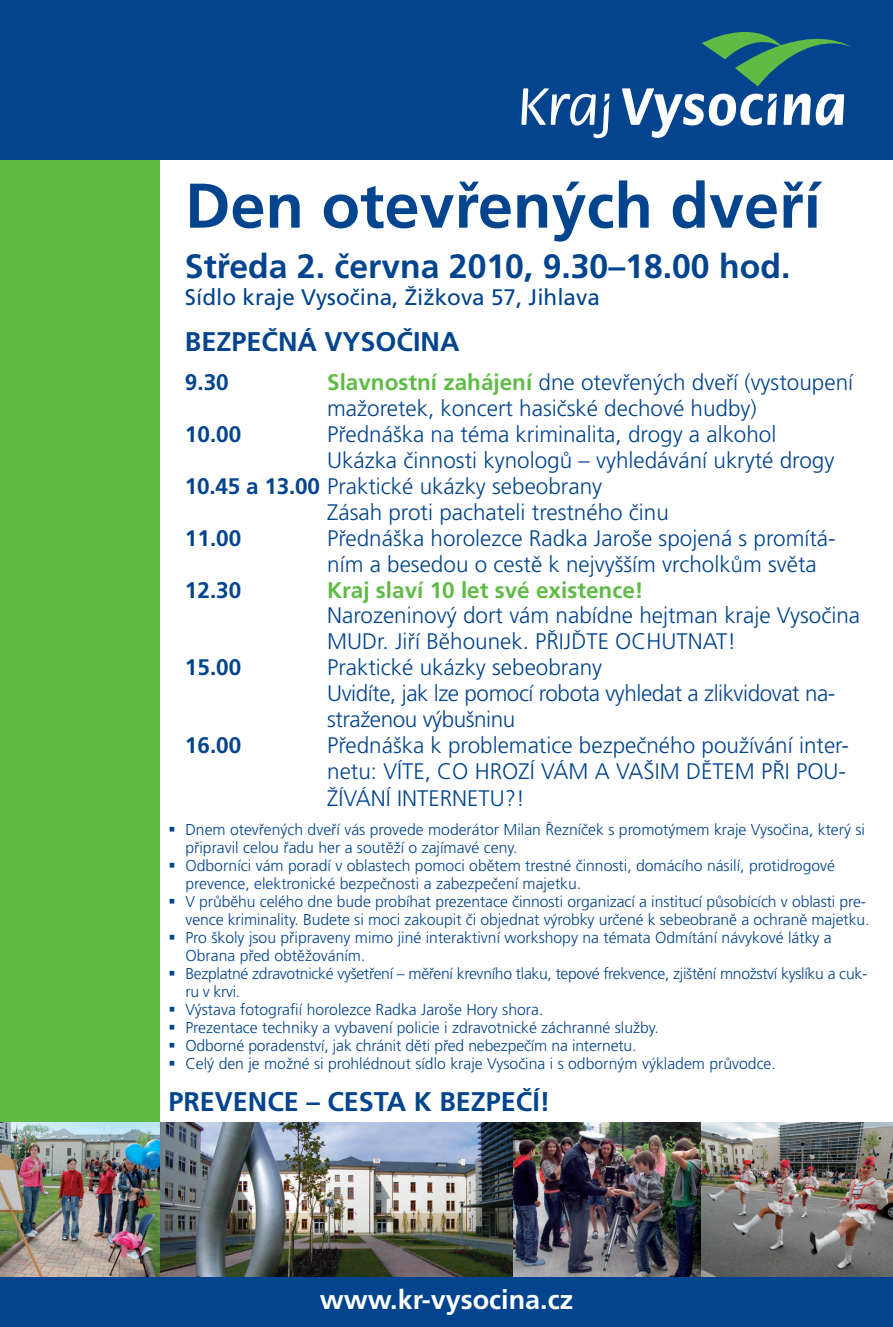
<style>
.page{position:relative;width:893px;height:1327px;background:#fff}
.page>*{position:absolute;margin:0;border:0;box-sizing:border-box;transform-origin:0 0}
.t1{font:700 63px "Frutiger CE";color:#02448d}
.t2{font:700 33.75px "Frutiger CE";color:#02448d}
.t3{font:700 27px "Frutiger CE";color:#02448d}
.t4{font:700 27px "Frutiger CE";color:#fff}
.t5{font:300 22.5px/25.9px "Frutiger CE";color:#02448d}
.t6{font:300 22.5px/25.9px "Frutiger CE";letter-spacing:-.02em;color:#02448d}
.t7{font:22.5px "Frutiger CE";color:#02448d}
.t8{font:700 22.5px "Frutiger CE";color:#02448d}
.t9{font:700 22.5px "Frutiger CE";color:#60bb46}
.t10{font:300 15.75px/18px "Frutiger CE";color:#02448d}
.s1{font-weight:700;color:#60bb46}
.s2{font-weight:700}
</style>
<div class="page">
<div style="left:0;top:0;width:159px;height:1327px;background:#60bb46"></div>
<div style="left:0;top:1156px;width:893px;height:171px;background:#02448d"></div>
<div style="left:0;top:0;width:893px;height:159px;background:#02448d"></div>
<svg style="left:622px;top:32px;width:229px;height:106px"></svg>
<svg style="left:521px;top:88px;width:88px;height:50px"></svg>
<img style="left:0;top:1123px;width:513px;height:153px">
<img style="left:513px;top:1123px;width:189px;height:153px">
<img style="left:702px;top:1123px;width:191px;height:153px">
<h1 class="t1" style="left:185px;top:180px;width:638px">Den otevřených dveří</h1>
<h2 class="t2" style="left:185px;top:253px;width:607px">Středa 2. června 2010, 9.30–18.00 hod.</h2>
<h3 class="t7" style="left:185px;top:288px;width:416px">Sídlo kraje Vysočina, Žižkova 57, Jihlava</h3>
<h3 class="t3" style="left:185px;top:331px;width:276px">BEZPEČNÁ VYSOČINA</h3>
<h3 class="t8" style="left:185px;top:374px;width:45px">9.30</h3>
<h3 class="t5" style="left:327px;top:371px;width:527px"><span class="s1">Slavnostní zahájení</span> dne otevřených dveří (vystoupení mažoretek, koncert hasičské dechové hudby)</h3>
<h3 class="t8" style="left:185px;top:425px;width:58px">10.00</h3>
<h3 class="t5" style="left:327px;top:423px;width:451px">Přednáška na téma kriminalita, drogy a alkohol</h3>
<h3 class="t5" style="left:327px;top:449px;width:509px">Ukázka činnosti kynologů – vyhledávání ukryté drogy</h3>
<h3 class="t5" style="left:185px;top:475px;width:419px"><span class="s2">10.45 a 13.00</span> Praktické ukázky sebeobrany</h3>
<h3 class="t5" style="left:327px;top:501px;width:343px">Zásah proti pachateli trestného činu</h3>
<h3 class="t8" style="left:185px;top:529px;width:58px">11.00</h3>
<h3 class="t5" style="left:327px;top:527px;width:510px">Přednáška horolezce Radka Jaroše spojená s promítá&shy;ním a besedou o cestě k nejvyšším vrcholkům světa</h3>
<h3 class="t8" style="left:185px;top:581px;width:58px">12.30</h3>
<h3 class="t9" style="left:327px;top:581px;width:318px">Kraj slaví 10 let své existence!</h3>
<h3 class="t5" style="left:327px;top:604px;width:534px">Narozeninový dort vám nabídne hejtman kraje Vysočina<br>MUDr. Jiří Běhounek. PŘIJĎTE OCHUTNAT!</h3>
<h3 class="t8" style="left:185px;top:658px;width:58px">15.00</h3>
<h3 class="t6" style="left:327px;top:656px;width:510px">Praktické ukázky sebeobrany<br>Uvidíte, jak lze pomocí robota vyhledat a zlikvidovat na&shy;straženou výbušninu</h3>
<h3 class="t8" style="left:185px;top:736px;width:58px">16.00</h3>
<h3 class="t5" style="left:327px;top:733px;width:523px;line-height:26.6px">Přednáška k problematice bezpečného používání inter&shy;netu: VÍTE, CO HROZÍ VÁM A VAŠIM DĚTEM PŘI POU-<br>ŽÍVÁNÍ INTERNETU?!</h3>
<p class="t10" style="left:185px;top:822px;width:686px">Dnem otevřených dveří vás provede moderátor Milan Řezníček s promotýmem kraje Vysočina, který si připravil celou řadu her a soutěží o zajímavé ceny.<br>Odborníci vám poradí v oblastech pomoci obětem trestné činnosti, domácího násilí, protidrogové prevence, elektronické bezpečnosti a zabezpečení majetku.<br>V průběhu celého dne bude probíhat prezentace činnosti organizací a institucí působících v oblasti pre&shy;vence kriminality. Budete si moci zakoupit či objednat výrobky určené k sebeobraně a ochraně majetku.<br>Pro školy jsou připraveny mimo jiné interaktivní workshopy na témata Odmítání návykové látky a Obrana před obtěžováním.<br>Bezplatné zdravotnické vyšetření – měření krevního tlaku, tepové frekvence, zjištění množství kyslíku a cuk&shy;ru v krvi.<br>Výstava fotografií horolezce Radka Jaroše Hory shora.<br>Prezentace techniky a vybavení policie i zdravotnické záchranné služby.<br>Odborné poradenství, jak chránit děti před nebezpečím na internetu.<br>Celý den je možné si prohlédnout sídlo kraje Vysočina i s odborným výkladem průvodce.</p>
<h3 class="t3" style="left:168px;top:1090px;width:384px">PREVENCE – CESTA K BEZPEČÍ!</h3>
<h3 class="t4" style="left:320px;top:1289px;width:255px">www.kr-vysocina.cz</h3>
</div>
